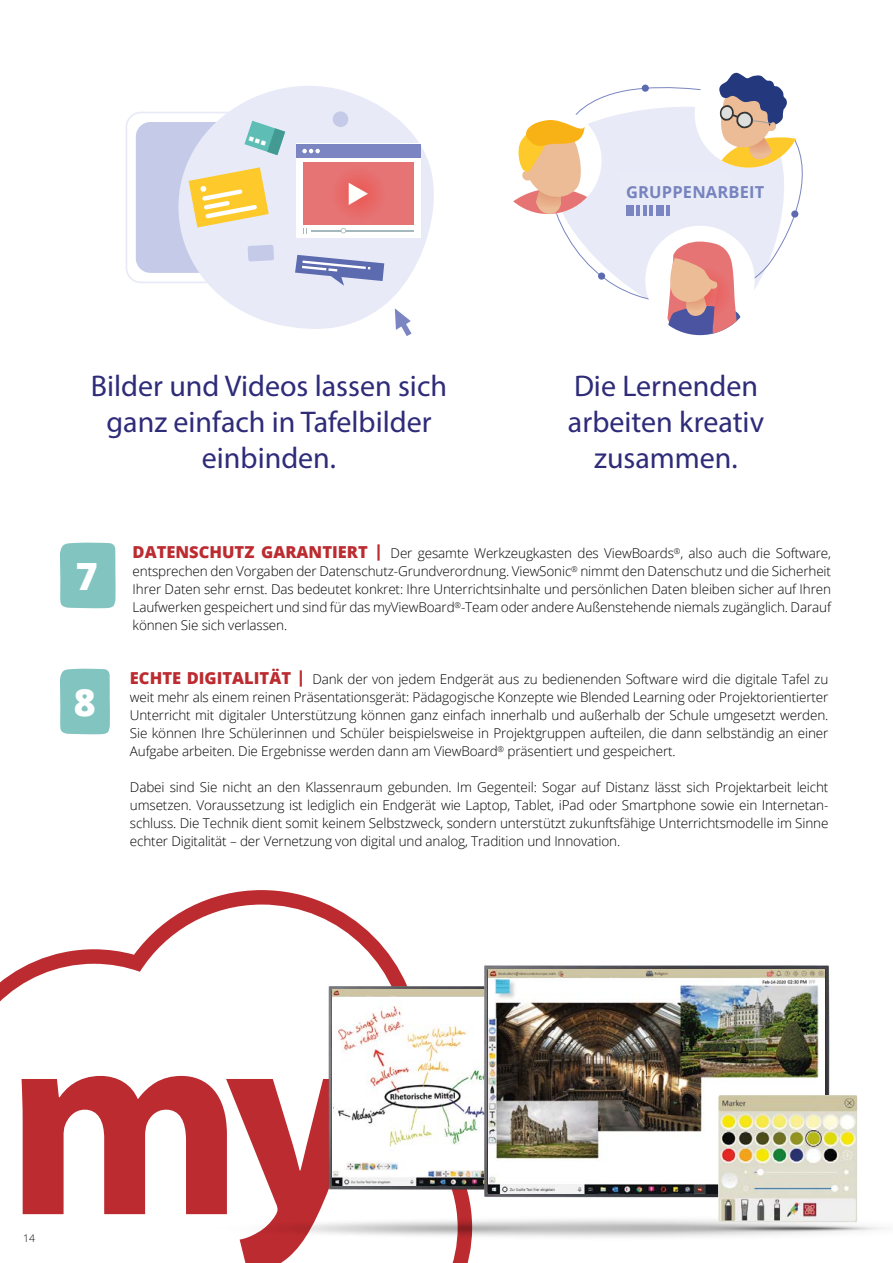
<style>
.page{position:relative;width:893px;height:1263px;background:#fff}
.page>*{position:absolute;margin:0;border:0;box-sizing:border-box;transform-origin:0 0}
.t1{font:800 37.5px "Open Sans";color:#fff}
.t2{font:30px/36px "Myriad Pro";color:#2e2b79;text-align:center}
.t3{font:29.4px "Myriad Pro";color:#5c6bb0}
.t4{font:700 16.5px "Open Sans";letter-spacing:.01em;color:#7683bf}
.t5{font:300 13.5px/18px "Open Sans";letter-spacing:-.01em;color:#000;text-align:justify}
.t6{font:300 10.5px "Open Sans";color:#000}
.s1{font-weight:800;font-size:16.5px;color:#bc2b30}
</style>
<div class="page">
<svg style="left:0;top:890px;width:472px;height:373px"></svg>
<svg style="left:22px;top:1076px;width:346px;height:187px"></svg>
<div style="left:136px;top:122px;width:220px;height:151px;background:#c5cae8;border-radius:15px"></div>
<svg style="left:178px;top:86px;width:256px;height:243px;fill:#e8ebf7"></svg>
<svg style="left:248px;top:245px;width:26px;height:16px"></svg>
<svg style="left:296px;top:157px;width:125px;height:81px"></svg>
<div style="left:296px;top:144px;width:125px;height:13px;background:#7a85c1"></div>
<svg style="left:302px;top:149px;width:18px;height:4px"></svg>
<div style="left:303px;top:163px;width:111px;height:61px;background:linear-gradient(to right,#e67171,#e67171)"></div>
<svg style="left:349px;top:183px;width:19px;height:22px"></svg>
<svg style="left:303px;top:228px;width:4px;height:5px"></svg>
<hr style="left:311px;top:230px;width:103px;height:1px;background:#a5b8bd">
<svg style="left:341px;top:228px;width:5px;height:5px"></svg>
<div style="left:333px;top:111px;width:15px;height:16px;background:#c5cae8;border-radius:50%"></div>
<svg style="left:395px;top:308px;width:17px;height:28px"></svg>
<svg style="left:295px;top:255px;width:89px;height:31px;background:#a4add4"></svg>
<svg style="left:189px;top:167px;width:80px;height:61px;background:#f7d87e"></svg>
<svg style="left:556px;top:86px;width:246px;height:214px"></svg>
<div style="left:645px;top:226px;width:110px;height:109px;background:#fff;border-radius:50%"></div>
<svg style="left:660px;top:242px;width:87px;height:93px"></svg>
<div style="left:695px;top:60px;width:107px;height:108px;background:#fff;border-radius:50%"></div>
<svg style="left:717px;top:72px;width:85px;height:96px"></svg>
<div style="left:642px;top:85px;width:7px;height:7px;background:#5c6bb0;border-radius:50%"></div>
<div style="left:791px;top:210px;width:7px;height:8px;background:#5c6bb0;border-radius:50%"></div>
<div style="left:598px;top:272px;width:7px;height:8px;background:#5c6bb0;border-radius:50%"></div>
<div style="left:494px;top:107px;width:108px;height:107px;background:#fff;border-radius:50%"></div>
<svg style="left:513px;top:119px;width:74px;height:95px"></svg>
<div style="left:60px;top:669px;width:50px;height:65px;background:#82c4c0"></div>
<div style="left:60px;top:543px;width:56px;height:65px;background:#82c4c0"></div>
<img style="left:327px;top:984px;width:155px;height:206px">
<img style="left:332px;top:990px;width:150px;height:195px">
<img style="left:213px;top:1215px;width:643px;height:27px">
<img style="left:676px;top:1225px;width:209px;height:6px">
<img style="left:179px;top:1218px;width:464px;height:20px">
<img style="left:334px;top:998px;width:148px;height:163px">
<img style="left:482px;top:965px;width:348px;height:233px">
<img style="left:489px;top:969px;width:335px;height:224px">
<img style="left:718px;top:1095px;width:139px;height:127px">
<div style="left:619px;top:173px;width:111px;height:28px;background:#e9ecf6"></div>
<svg style="left:244px;top:121px;width:41px;height:34px"></svg>
<h3 class="t3" style="left:624px;top:169px;width:97px">Lessons</h3>
<p class="t4" style="left:626px;top:180px;width:140px">GRUPPENARBEIT</p>
<h2 class="t2" style="left:91px;top:367px;width:358px">Bilder und Videos lassen sich ganz einfach in Tafelbilder einbinden.</h2>
<h2 class="t2" style="left:568px;top:367px;width:198px">Die Lernenden arbeiten kreativ zusammen.</h2>
<h1 class="t1" style="left:76px;top:548px;width:23px">7</h1>
<h1 class="t1" style="left:74px;top:674px;width:23px">8</h1>
<p class="t5" style="left:133px;top:544px;width:700px"><span class="s1">DATENSCHUTZ GARANTIERT |</span> Der gesamte Werkzeugkasten des ViewBoards<sup>®</sup>, also auch die Software, entsprechen den Vorgaben der Datenschutz-Grundverordnung. ViewSonic<sup>®</sup> nimmt den Datenschutz und die Sicherheit Ihrer Daten sehr ernst. Das bedeutet konkret: Ihre Unterrichtsinhalte und persönlichen Daten bleiben sicher auf Ihren Laufwerken gespeichert und sind für das myViewBoard<sup>®</sup>-Team oder andere Außenstehende niemals zugänglich. Darauf können Sie sich verlassen.</p>
<p class="t5" style="left:130px;top:670px;width:700px"><span class="s1">ECHTE DIGITALITÄT |</span> Dank der von jedem Endgerät aus zu bedienenden Software wird die digitale Tafel zu weit mehr als einem reinen Präsentationsgerät: Pädagogische Konzepte wie Blended Learning oder Projektorientierter Unterricht mit digitaler Unterstützung können ganz einfach innerhalb und außerhalb der Schule umgesetzt werden.<br>Sie können Ihre Schülerinnen und Schüler beispielsweise in Projektgruppen aufteilen, die dann selbständig an einer Aufgabe arbeiten. Die Ergebnisse werden dann am ViewBoard<sup>®</sup> präsentiert und gespeichert.</p>
<p class="t5" style="left:130px;top:778px;width:700px">Dabei sind Sie nicht an den Klassenraum gebunden. Im Gegenteil: Sogar auf Distanz lässt sich Projektarbeit leicht umsetzen. Voraussetzung ist lediglich ein Endgerät wie Laptop, Tablet, iPad oder Smartphone sowie ein Internetan&shy;schluss. Die Technik dient somit keinem Selbstzweck, sondern unterstützt zukunftsfähige Unterrichtsmodelle im Sinne echter Digitalität – der Vernetzung von digital und analog, Tradition und Innovation.</p>
<p class="t6" style="left:23px;top:1231px;width:13px">14</p>
</div>
